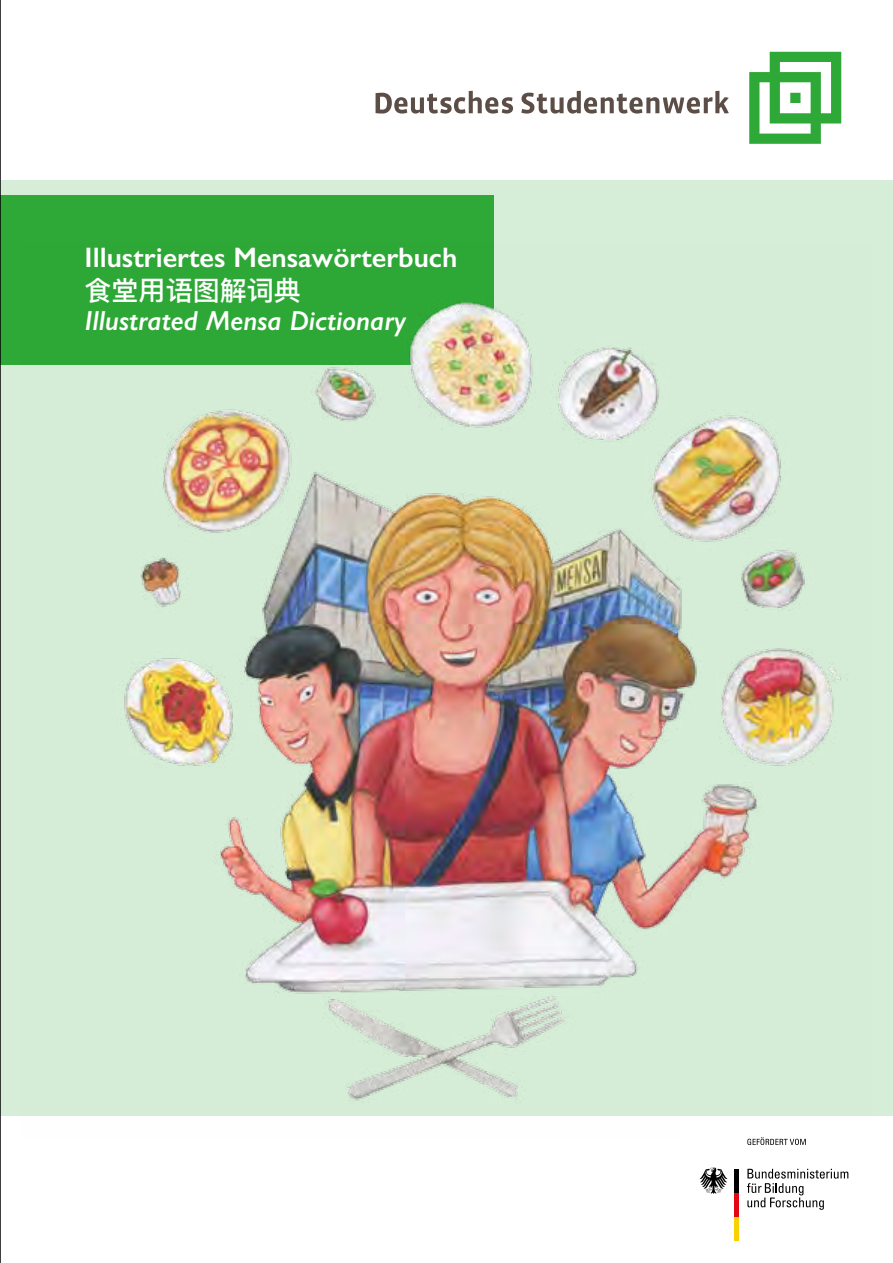
<style>
.page{position:relative;width:893px;height:1263px;background:#fff}
.page>*{position:absolute;margin:0;border:0;box-sizing:border-box;transform-origin:0 0}
.t1{font:600 28.2px "Gill Sans";color:#fff}
.t2{font:italic 600 27.6px "Gill Sans";color:#fff}
.t3{font:500 27px "Ping Fang SC";color:#fff}
</style>
<div class="page">
<div style="left:0;top:180px;width:893px;height:936px;background:#d5ecd6"></div>
<div style="left:0;top:195px;width:493px;height:170px;background:#2ea836"></div>
<img style="left:124px;top:242px;width:721px;height:861px">
<svg style="left:376px;top:91px;width:353px;height:23px"></svg>
<svg style="left:749px;top:52px;width:92px;height:92px"></svg>
<svg style="left:747px;top:1169px;width:101px;height:41px"></svg>
<hr style="left:735px;top:1217px;width:4px;height:24px;background:#f8d200">
<hr style="left:735px;top:1193px;width:4px;height:24px;background:#e30613">
<hr style="left:735px;top:1169px;width:4px;height:24px;background:#000">
<svg style="left:699px;top:1167px;width:28px;height:27px"></svg>
<svg style="left:747px;top:1137px;width:59px;height:8px"></svg>
<hr style="left:0;top:0;width:1px;height:1263px;background:#000">
<p class="t1" style="left:85px;top:241px;width:374px">Illustriertes Mensawörterbuch</p>
<p class="t3" style="left:85px;top:274px;width:218px">食堂用语图解词典</p>
<p class="t2" style="left:85px;top:304px;width:323px">Illustrated Mensa Dictionary</p>
</div>
